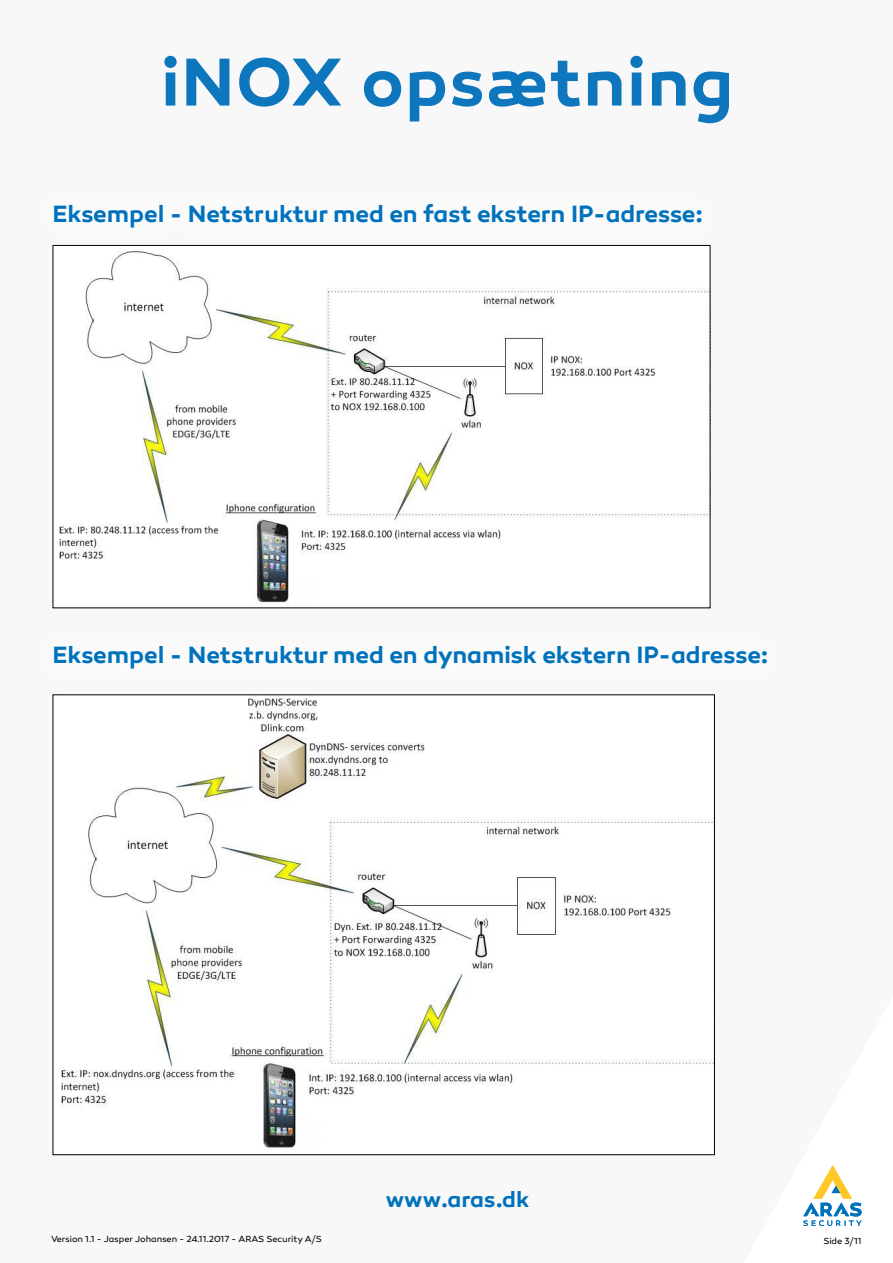
<style>
.page{position:relative;width:893px;height:1263px;background:#fff}
.page>*{position:absolute;margin:0;border:0;box-sizing:border-box;transform-origin:0 0}
.t1{font:600 69px "Canaro";letter-spacing:.02em;color:#0d76bd}
.t2{font:600 24px "Canaro";letter-spacing:-.005em;color:#0072bc}
.t3{font:600 22.5px "Canaro";color:#0072bc}
.t4{font:9px "Canaro";letter-spacing:-.005em;color:#000}
</style>
<div class="page">
<svg style="left:803px;top:1165px;width:58px;height:61px"></svg>
<img style="left:60px;top:252px;width:648px;height:351px">
<img style="left:61px;top:696px;width:652px;height:452px">
<h1 class="t1" style="left:161px;top:40px;width:574px">iNOX opsætning</h1>
<p class="t2" style="left:53px;top:199px;width:652px">Eksempel - Netstruktur med en fast ekstern IP-adresse:</p>
<p class="t2" style="left:53px;top:640px;width:717px">Eksempel - Netstruktur med en dynamisk ekstern IP-adresse:</p>
<p class="t3" style="left:386px;top:1186px;width:145px">www.aras.dk</p>
<p class="t4" style="left:51px;top:1234px;width:273px">Version 1.1 - Jasper Johansen - 24.11.2017 - ARAS Security A/S</p>
<p class="t4" style="left:823px;top:1236px;width:40px">Side 3/11</p>
</div>
